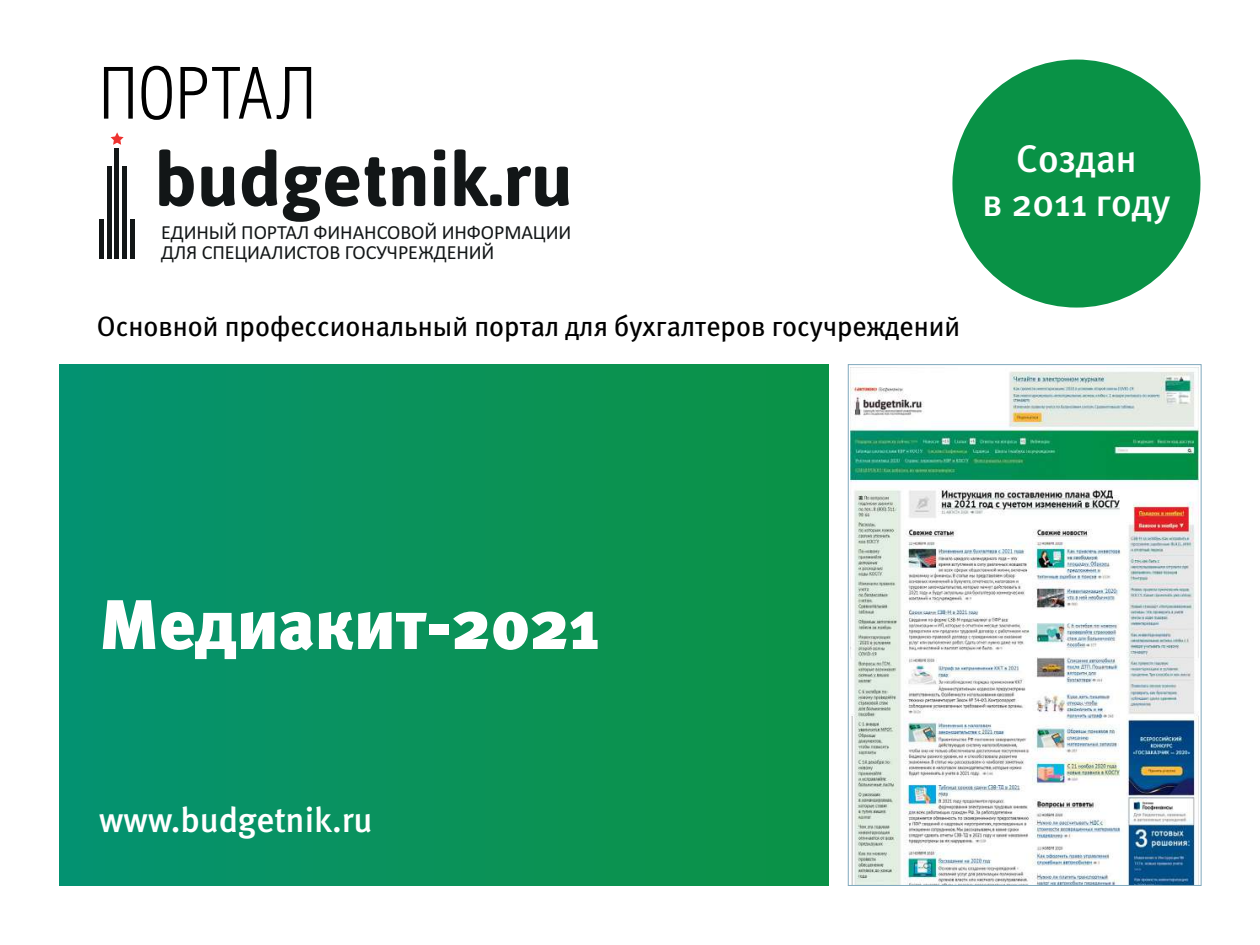
<style>
.page{position:relative;width:1260px;height:945px;background:#fff}
.page>*{position:absolute;margin:0;border:0;box-sizing:border-box;transform-origin:0 0}
.t1{font:71.75px "Helios Cond Light C";color:#000}
.t2{font:70px "Meta Black C";color:#fff}
.t3{font:38.5px/43.8px "Meta Medium C";color:#fff;text-align:center}
.t4{font:35px "Meta Medium C";color:#fff}
.t5{font:28px "Meta Book LFC";color:#000}
.t6{font:20.12px/20.1px "Calibri";letter-spacing:-.005em;color:#121617}
</style>
<div class="page">
<div style="left:952px;top:60px;width:248px;height:248px;background:#099246;border-radius:50%"></div>
<div style="left:60px;top:365px;width:769px;height:520px;background:linear-gradient(to right,#059271,#0c9244)"></div>
<img style="left:851px;top:368px;width:348px;height:516px">
<div style="left:114px;top:149px;width:5px;height:110px;background:#121617"></div>
<div style="left:122px;top:167px;width:5px;height:92px;background:#121617"></div>
<div style="left:130px;top:220px;width:5px;height:39px;background:#121617"></div>
<div style="left:107px;top:167px;width:5px;height:92px;background:#121617"></div>
<div style="left:99px;top:220px;width:5px;height:39px;background:#121617"></div>
<svg style="left:111px;top:132px;width:13px;height:13px"></svg>
<svg style="left:159px;top:149px;width:35px;height:58px"></svg>
<svg style="left:201px;top:167px;width:34px;height:40px"></svg>
<svg style="left:242px;top:149px;width:35px;height:58px"></svg>
<svg style="left:283px;top:166px;width:76px;height:56px"></svg>
<svg style="left:365px;top:157px;width:21px;height:50px"></svg>
<svg style="left:392px;top:166px;width:33px;height:40px"></svg>
<svg style="left:434px;top:149px;width:11px;height:57px"></svg>
<svg style="left:454px;top:149px;width:115px;height:58px"></svg>
<h1 class="t1" style="left:99px;top:54px;width:218px">Портал</h1>
<p class="t6" style="left:161px;top:222px;width:412px">ЕДИНЫЙ ПОРТАЛ ФИНАНСОВОЙ ИНФОРМАЦИИ<br>ДЛЯ СПЕЦИАЛИСТОВ ГОСУЧРЕЖДЕНИЙ</p>
<h3 class="t5" style="left:97px;top:310px;width:865px">Основной профессиональный портал для бухгалтеров госучреждений</h3>
<h3 class="t3" style="left:982px;top:137px;width:190px">Создан<br>в 2011 году</h3>
<h2 class="t2" style="left:99px;top:585px;width:502px">Медиакит-2021</h2>
<h3 class="t4" style="left:99px;top:800px;width:275px">www.budgetnik.ru</h3>
</div>
